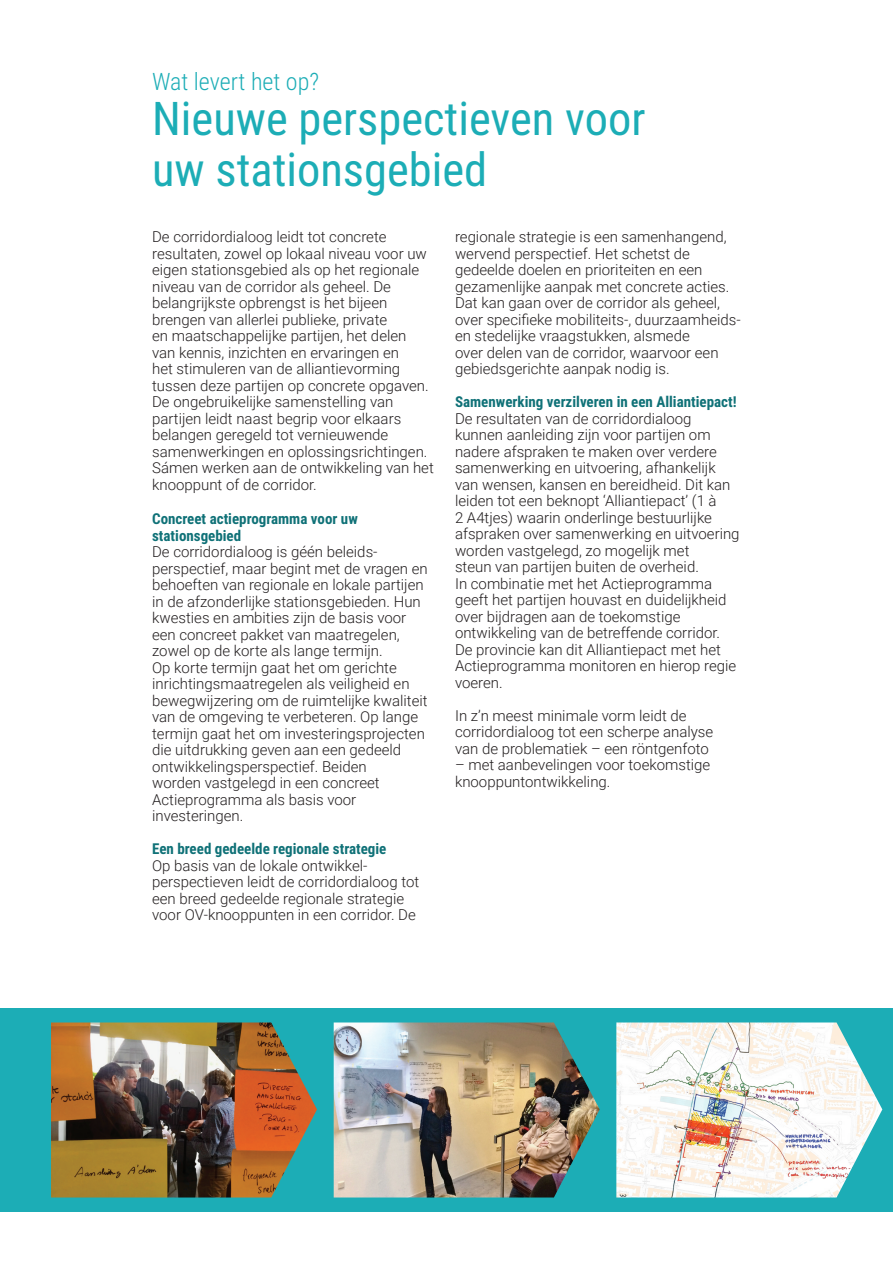
<style>
.page{position:relative;width:893px;height:1263px;background:#fff}
.page>*{position:absolute;margin:0;border:0;box-sizing:border-box;transform-origin:0 0}
.t1{font:46.5px/51.2px "Roboto Condensed";color:#1cadb6}
.t2{font:300 24px "Roboto Condensed";color:#1cadb6}
.t3{font:300 15px/16.5px "Roboto";color:#231f20}
.t4{font:700 15px/16.5px "Roboto Condensed";color:#0f7177}
.t5{font:8.7px "Sue Ellen Francisco";color:#040503}
</style>
<div class="page">
<div style="left:0;top:1008px;width:893px;height:204px;background:#1cadb6"></div>
<svg style="left:616px;top:1022px;width:266px;height:175px;background:#e0e6e2"></svg>
<svg style="left:616px;top:1187px;width:16px;height:10px"></svg>
<img style="left:334px;top:1022px;width:266px;height:175px">
<img style="left:51px;top:1022px;width:266px;height:175px">
<h2 class="t2" style="left:152px;top:65px;width:168px">Wat levert het op?</h2>
<h1 class="t1" style="left:152px;top:91px;width:495px">Nieuwe perspectieven voor uw stationsgebied</h1>
<p class="t3" style="left:152px;top:228px;width:283px">De corridordialoog leidt tot concrete resultaten, zowel op lokaal niveau voor uw eigen stationsgebied als op het regionale niveau van de corridor als geheel. De belangrijkste opbrengst is het bijeen brengen van allerlei publieke, private<br>en maatschappelijke partijen, het delen<br>van kennis, inzichten en ervaringen en<br>het stimuleren van de alliantievorming tussen deze partijen op concrete opgaven.<br>De ongebruikelijke samenstelling van partijen leidt naast begrip voor elkaars belangen geregeld tot vernieuwende samenwerkingen en oplossingsrichtingen.<br>Sámen werken aan de ontwikkeling van het knooppunt of de corridor.</p>
<p class="t4" style="left:152px;top:510px;width:207px">Concreet actieprogramma voor uw stationsgebied</p>
<p class="t3" style="left:152px;top:543px;width:277px">De corridordialoog is géén beleids&shy;perspectief, maar begint met de vragen en behoeften van regionale en lokale partijen in de afzonderlijke stationsgebieden. Hun kwesties en ambities zijn de basis voor een concreet pakket van maatregelen, zowel op de korte als lange termijn.<br>Op korte termijn gaat het om gerichte inrichtingsmaatregelen als veiligheid en bewegwijzering om de ruimtelijke kwaliteit van de omgeving te verbeteren. Op lange termijn gaat het om investeringsprojecten die uitdrukking geven aan een gedeeld ontwikkelingsperspectief. Beiden<br>worden vastgelegd in een concreet Actieprogramma als basis voor investeringen.</p>
<p class="t4" style="left:152px;top:840px;width:236px">Een breed gedeelde regionale strategie</p>
<p class="t3" style="left:152px;top:857px;width:269px">Op basis van de lokale ontwikkel&shy;perspectieven leidt de corridordialoog tot een breed gedeelde regionale strategie voor OV-knooppunten in een corridor. De</p>
<p class="t3" style="left:455px;top:228px;width:287px">regionale strategie is een samenhangend, wervend perspectief. Het schetst de gedeelde doelen en prioriteiten en een gezamenlijke aanpak met concrete acties.<br>Dat kan gaan over de corridor als geheel, over specifieke mobiliteits-, duurzaamheids&shy;en stedelijke vraagstukken, alsmede<br>over delen van de corridor, waarvoor een gebiedsgerichte aanpak nodig is.</p>
<p class="t4" style="left:455px;top:393px;width:283px">Samenwerking verzilveren in een Alliantiepact!</p>
<p class="t3" style="left:455px;top:410px;width:286px">De resultaten van de corridordialoog kunnen aanleiding zijn voor partijen om nadere afspraken te maken over verdere samenwerking en uitvoering, afhankelijk van wensen, kansen en bereidheid. Dit kan leiden tot een beknopt ‘Alliantiepact’ (1 à<br>2 A4tjes) waarin onderlinge bestuurlijke afspraken over samenwerking en uitvoering worden vastgelegd, zo mogelijk met<br>steun van partijen buiten de overheid.<br>In combinatie met het Actieprogramma geeft het partijen houvast en duidelijkheid over bijdragen aan de toekomstige ontwikkeling van de betreffende corridor.<br>De provincie kan dit Alliantiepact met het Actieprogramma monitoren en hierop regie voeren.</p>
<p class="t3" style="left:455px;top:707px;width:260px">In z’n meest minimale vorm leidt de corridordialoog tot een scherpe analyse van de problematiek – een röntgenfoto</p>
<p class="t3" style="left:455px;top:756px;width:257px">– met aanbevelingen voor toekomstige knooppuntontwikkeling.</p>
<p class="t5" style="left:628px;top:1194px;width:4px;rotate:90deg">3</p>
</div>
